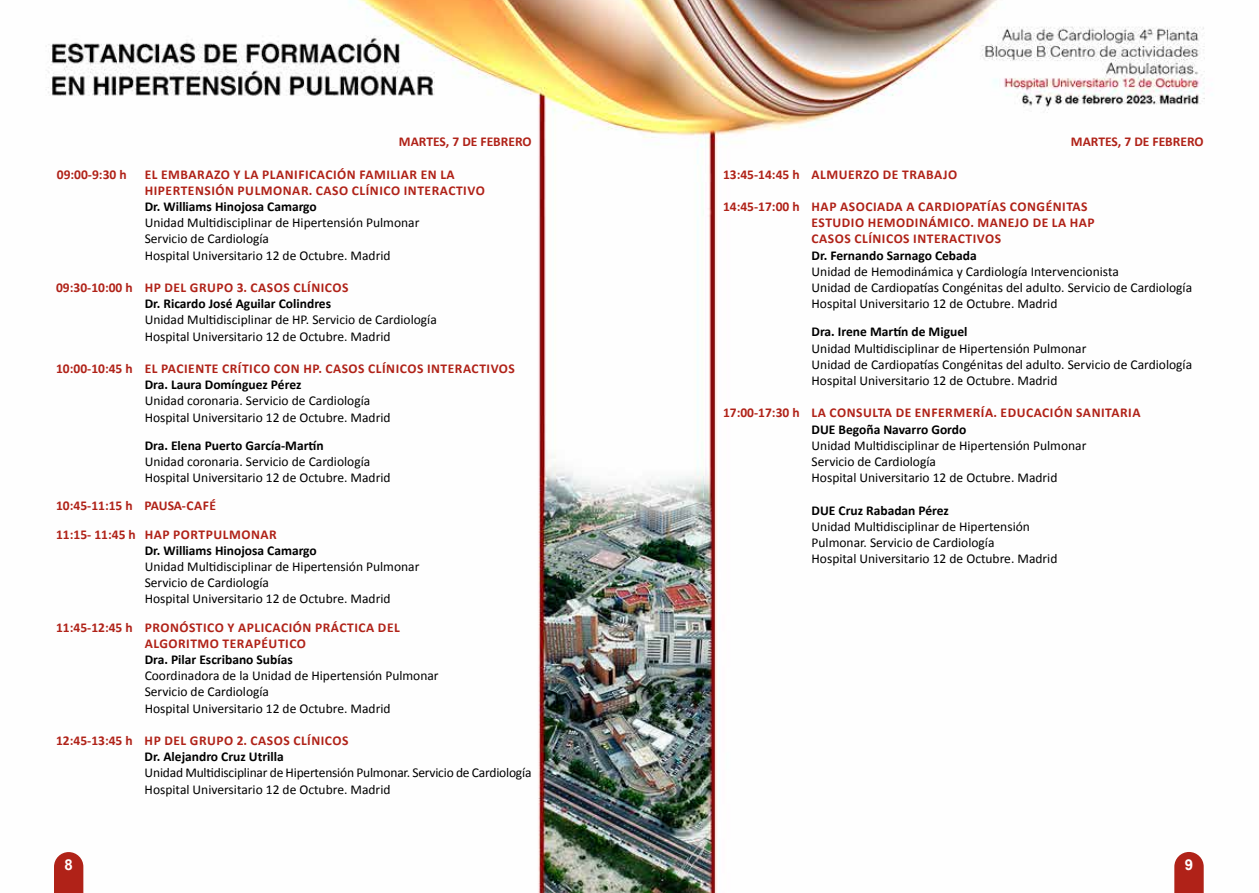
<style>
.page{position:relative;width:1259px;height:893px;background:#fff}
.page>*{position:absolute;margin:0;border:0;box-sizing:border-box;transform-origin:0 0}
.t1{font:700 15px "Arial";color:#fff}
.t2{font:13.5px/16.2px "Calibri";color:#000}
.t3{font:700 13.5px/16.2px "Calibri";letter-spacing:.04em;color:#b02218}
.t4{font:700 13.5px "Calibri";color:#000}
.t5{font:700 13.5px "Calibri";color:#b02218}
</style>
<div class="page">
<img style="left:46px;top:0;width:1159px;height:893px">
<svg style="left:54px;top:852px;width:29px;height:41px"></svg>
<svg style="left:1174px;top:852px;width:29px;height:41px"></svg>
<p class="t5" style="left:399px;top:133px;width:134px">MARTES, 7 DE FEBRERO</p>
<p class="t3" style="left:57px;top:166px;width:71px">09:00-9:30 h</p>
<p class="t3" style="left:145px;top:166px;width:342px">EL EMBARAZO Y LA PLANIFICACIÓN FAMILIAR EN LA<br>HIPERTENSIÓN PULMONAR. CASO CLÍNICO INTERACTIVO</p>
<p class="t4" style="left:145px;top:198px;width:174px">Dr. Williams Hinojosa Camargo</p>
<p class="t2" style="left:145px;top:215px;width:276px">Unidad Multidisciplinar de Hipertensión Pulmonar<br>Servicio de Cardiología<br>Hospital Universitario 12 de Octubre. Madrid</p>
<p class="t3" style="left:56px;top:279px;width:294px">09:30-10:00 h HP DEL GRUPO 3. CASOS CLÍNICOS</p>
<p class="t4" style="left:145px;top:295px;width:188px">Dr. Ricardo José Aguilar Colindres</p>
<p class="t2" style="left:145px;top:312px;width:294px">Unidad Multidisciplinar de HP. Servicio de Cardiología<br>Hospital Universitario 12 de Octubre. Madrid</p>
<p class="t3" style="left:56px;top:360px;width:460px">10:00-10:45 h EL PACIENTE CRÍTICO CON HP. CASOS CLÍNICOS INTERACTIVOS</p>
<p class="t4" style="left:145px;top:376px;width:158px">Dra. Laura Domínguez Pérez</p>
<p class="t2" style="left:145px;top:393px;width:247px">Unidad coronaria. Servicio de Cardiología<br>Hospital Universitario 12 de Octubre. Madrid</p>
<p class="t4" style="left:145px;top:437px;width:180px">Dra. Elena Puerto García-Martín</p>
<p class="t2" style="left:145px;top:453px;width:247px">Unidad coronaria. Servicio de Cardiología<br>Hospital Universitario 12 de Octubre. Madrid</p>
<p class="t3" style="left:56px;top:492px;width:222px;line-height:28.2px">10:45-11:15 h PAUSA-CAFÉ<br>11:15- 11:45 h HAP PORTPULMONAR</p>
<p class="t4" style="left:145px;top:542px;width:174px">Dr. Williams Hinojosa Camargo</p>
<p class="t2" style="left:145px;top:558px;width:276px">Unidad Multidisciplinar de Hipertensión Pulmonar<br>Servicio de Cardiología<br>Hospital Universitario 12 de Octubre. Madrid</p>
<p class="t3" style="left:56px;top:619px;width:345px;text-align:center">11:45-12:45 h PRONÓSTICO Y APLICACIÓN PRÁCTICA DEL<br>ALGORITMO TERAPÉUTICO</p>
<p class="t4" style="left:145px;top:651px;width:150px">Dra. Pilar Escribano Subías</p>
<p class="t2" style="left:145px;top:668px;width:295px">Coordinadora de la Unidad de Hipertensión Pulmonar<br>Servicio de Cardiología<br>Hospital Universitario 12 de Octubre. Madrid</p>
<p class="t3" style="left:56px;top:732px;width:294px">12:45-13:45 h HP DEL GRUPO 2. CASOS CLÍNICOS</p>
<p class="t4" style="left:145px;top:748px;width:141px">Dr. Alejandro Cruz Utrilla</p>
<p class="t2" style="left:145px;top:765px;width:388px">Unidad Multidisciplinar de Hipertensión Pulmonar. Servicio de Cardiología<br>Hospital Universitario 12 de Octubre. Madrid</p>
<p class="t5" style="left:1071px;top:133px;width:134px">MARTES, 7 DE FEBRERO</p>
<p class="t3" style="left:723px;top:166px;width:236px">13:45-14:45 h ALMUERZO DE TRABAJO</p>
<p class="t3" style="left:811px;top:198px;width:285px;text-indent:-89px">14:45-17:00 h HAP ASOCIADA A CARDIOPATÍAS CONGÉNITAS<br>ESTUDIO HEMODINÁMICO. MANEJO DE LA HAP<br>CASOS CLÍNICOS INTERACTIVOS</p>
<p class="t4" style="left:811px;top:246px;width:167px">Dr. Fernando Sarnago Cebada</p>
<p class="t2" style="left:811px;top:263px;width:382px">Unidad de Hemodinámica y Cardiología Intervencionista<br>Unidad de Cardiopatías Congénitas del adulto. Servicio de Cardiología<br>Hospital Universitario 12 de Octubre. Madrid</p>
<p class="t4" style="left:811px;top:323px;width:157px">Dra. Irene Martín de Miguel</p>
<p class="t2" style="left:811px;top:340px;width:382px">Unidad Multidisciplinar de Hipertensión Pulmonar<br>Unidad de Cardiopatías Congénitas del adulto. Servicio de Cardiología<br>Hospital Universitario 12 de Octubre. Madrid</p>
<p class="t3" style="left:723px;top:405px;width:419px">17:00-17:30 h LA CONSULTA DE ENFERMERÍA. EDUCACIÓN SANITARIA</p>
<p class="t4" style="left:811px;top:420px;width:156px">DUE Begoña Navarro Gordo</p>
<p class="t2" style="left:811px;top:437px;width:276px">Unidad Multidisciplinar de Hipertensión Pulmonar<br>Servicio de Cardiología<br>Hospital Universitario 12 de Octubre. Madrid</p>
<p class="t4" style="left:811px;top:501px;width:139px">DUE Cruz Rabadan Pérez</p>
<p class="t2" style="left:811px;top:518px;width:247px">Unidad Multidisciplinar de Hipertensión<br>Pulmonar. Servicio de Cardiología<br>Hospital Universitario 12 de Octubre. Madrid</p>
<p class="t1" style="left:64px;top:855px;width:10px">8</p>
<p class="t1" style="left:1184px;top:854px;width:10px">9</p>
</div>
